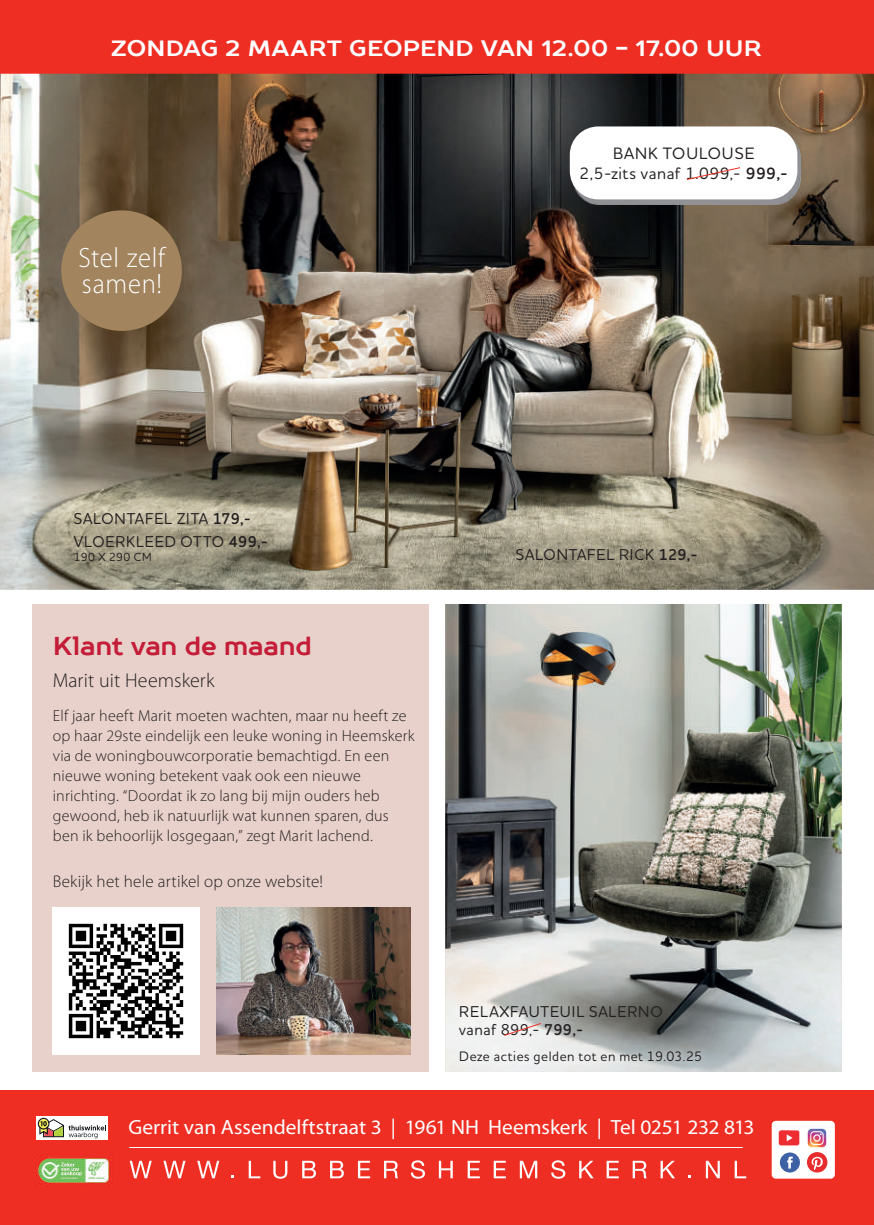
<style>
.page{position:relative;width:874px;height:1225px;background:#fff}
.page>*{position:absolute;margin:0;border:0;box-sizing:border-box;transform-origin:0 0}
.t1{font:300 28px/26px "Myriad Pro";letter-spacing:.025em;color:#fff;scale:.95 1}
.t2{font:700 26.4px "TT Prosto Sans";letter-spacing:-.015em;color:#c41d38}
.t3{font:700 22.4px "TT Prosto Sans";letter-spacing:.005em;color:#fff}
.t4{font:20.6px "Myriad Pro";color:#fff;scale:1.04 1}
.t5{font:300 20px "Myriad Pro";letter-spacing:.005em;color:#231f20}
.t6{font:300 17px "Myriad Pro";letter-spacing:.015em;color:#231f20}
.t7{font:500 16.8px/19.6px "Houschka Rounded";letter-spacing:.04em;color:#231f20;text-align:center}
.t8{font:300 16px/20px "Myriad Pro";letter-spacing:.015em;color:#231f20}
.t9{font:500 16px/17.6px "Houschka Rounded";letter-spacing:.05em;color:#231f20;scale:.95 1}
.t10{font:500 14px "Houschka Rounded";letter-spacing:.045em;color:#231f20;scale:.95 1}
.t11{font:500 12px "Houschka Rounded";letter-spacing:.055em;color:#231f20;scale:.95 1}
.s1{font-weight:600}
</style>
<div class="page">
<div style="left:0;top:1090px;width:873px;height:135px;background:#ee2e22"></div>
<hr style="left:129px;top:1147px;width:613px;height:1px;background:#fff">
<svg style="left:129px;top:1160px;width:23px;height:18px"></svg>
<svg style="left:163px;top:1160px;width:22px;height:18px"></svg>
<svg style="left:197px;top:1160px;width:22px;height:18px"></svg>
<svg style="left:248px;top:1160px;width:12px;height:18px"></svg>
<svg style="left:273px;top:1160px;width:14px;height:18px"></svg>
<svg style="left:302px;top:1160px;width:14px;height:18px"></svg>
<svg style="left:330px;top:1160px;width:14px;height:18px"></svg>
<svg style="left:358px;top:1160px;width:12px;height:18px"></svg>
<svg style="left:384px;top:1160px;width:14px;height:18px"></svg>
<svg style="left:410px;top:1160px;width:15px;height:18px"></svg>
<svg style="left:438px;top:1160px;width:14px;height:18px"></svg>
<svg style="left:467px;top:1160px;width:12px;height:18px"></svg>
<svg style="left:493px;top:1160px;width:12px;height:18px"></svg>
<svg style="left:519px;top:1160px;width:18px;height:18px"></svg>
<svg style="left:551px;top:1160px;width:14px;height:18px"></svg>
<svg style="left:579px;top:1160px;width:14px;height:18px"></svg>
<svg style="left:606px;top:1160px;width:12px;height:18px"></svg>
<svg style="left:632px;top:1160px;width:14px;height:18px"></svg>
<svg style="left:660px;top:1160px;width:14px;height:18px"></svg>
<svg style="left:705px;top:1160px;width:14px;height:18px"></svg>
<svg style="left:734px;top:1160px;width:11px;height:18px"></svg>
<div style="left:771px;top:1120px;width:63px;height:58px;background:#fff;border-radius:4px"></div>
<svg style="left:778px;top:1130px;width:21px;height:16px"></svg>
<svg style="left:807px;top:1128px;width:18px;height:19px"></svg>
<svg style="left:779px;top:1152px;width:20px;height:20px"></svg>
<svg style="left:786px;top:1156px;width:6px;height:12px"></svg>
<svg style="left:806px;top:1152px;width:21px;height:20px"></svg>
<svg style="left:810px;top:1156px;width:12px;height:14px"></svg>
<div style="left:36px;top:1116px;width:72px;height:23px;background:#fff"></div>
<svg style="left:38px;top:1117px;width:68px;height:21px"></svg>
<img style="left:36px;top:1155px;width:77px;height:30px">
<div style="left:0;top:0;width:873px;height:74px;background:#ee2e22"></div>
<img style="left:0;top:74px;width:873px;height:516px">
<div style="left:32px;top:604px;width:396px;height:467px;background:#e8d1cb"></div>
<img style="left:445px;top:604px;width:396px;height:467px">
<img style="left:453px;top:1045px;width:253px;height:25px">
<img style="left:53px;top:907px;width:147px;height:147px">
<img style="left:217px;top:907px;width:193px;height:147px">
<div style="left:61px;top:210px;width:121px;height:121px;background:#a2845e;border-radius:50%"></div>
<img style="left:572px;top:132px;width:227px;height:73px">
<div style="left:569px;top:126px;width:228px;height:73px;background:#fff;border-radius:28px"></div>
<svg style="left:686px;top:167px;width:54px;height:13px"></svg>
<svg style="left:503px;top:1022px;width:38px;height:14px"></svg>
<h3 class="t3" style="left:111px;top:33px;width:651px">ZONDAG 2 MAART GEOPEND VAN 12.00 - 17.00 UUR</h3>
<h1 class="t1" style="left:78px;top:244px;width:93px">Stel zelf samen!</h1>
<p class="t7" style="left:579px;top:143px;width:210px">BANK TOULOUSE<br>2,5-zits vanaf 1.099,- <span class="s1">999,-</span></p>
<p class="t9" style="left:74px;top:506px;width:206px;line-height:23.2px">SALONTAFEL ZITA <span class="s1">179,-<br></span>VLOERKLEED OTTO <span class="s1">499,-</span></p>
<p class="t11" style="left:74px;top:549px;width:83px">190 X 290 CM</p>
<p class="t9" style="left:515px;top:545px;width:193px">SALONTAFEL RICK <span class="s1">129,-</span></p>
<h2 class="t2" style="left:53px;top:628px;width:261px">Klant van de maand</h2>
<p class="t5" style="left:53px;top:668px;width:163px">Marit uit Heemskerk</p>
<p class="t8" style="left:53px;top:705px;width:363px">Elf jaar heeft Marit moeten wachten, maar nu heeft ze op haar 29ste eindelijk een leuke woning in Heemskerk via de woningbouwcorporatie bemachtigd. En een nieuwe woning betekent vaak ook een nieuwe inrichting. “Doordat ik zo lang bij mijn ouders heb gewoond, heb ik natuurlijk wat kunnen sparen, dus ben ik behoorlijk losgegaan,” zegt Marit lachend.</p>
<p class="t6" style="left:53px;top:871px;width:272px">Bekijk het hele artikel op onze website!</p>
<p class="t9" style="left:459px;top:1002px;width:215px">RELAXFAUTEUIL SALERNO vanaf 899,- <span class="s1">799,-</span></p>
<p class="t10" style="left:459px;top:1047px;width:257px">Deze acties gelden tot en met 19.03.25</p>
<p class="t4" style="left:128px;top:1114px;width:603px">Gerrit van Assendelftstraat 3 | 1961 NH Heemskerk | Tel 0251 232 813</p>
</div>
